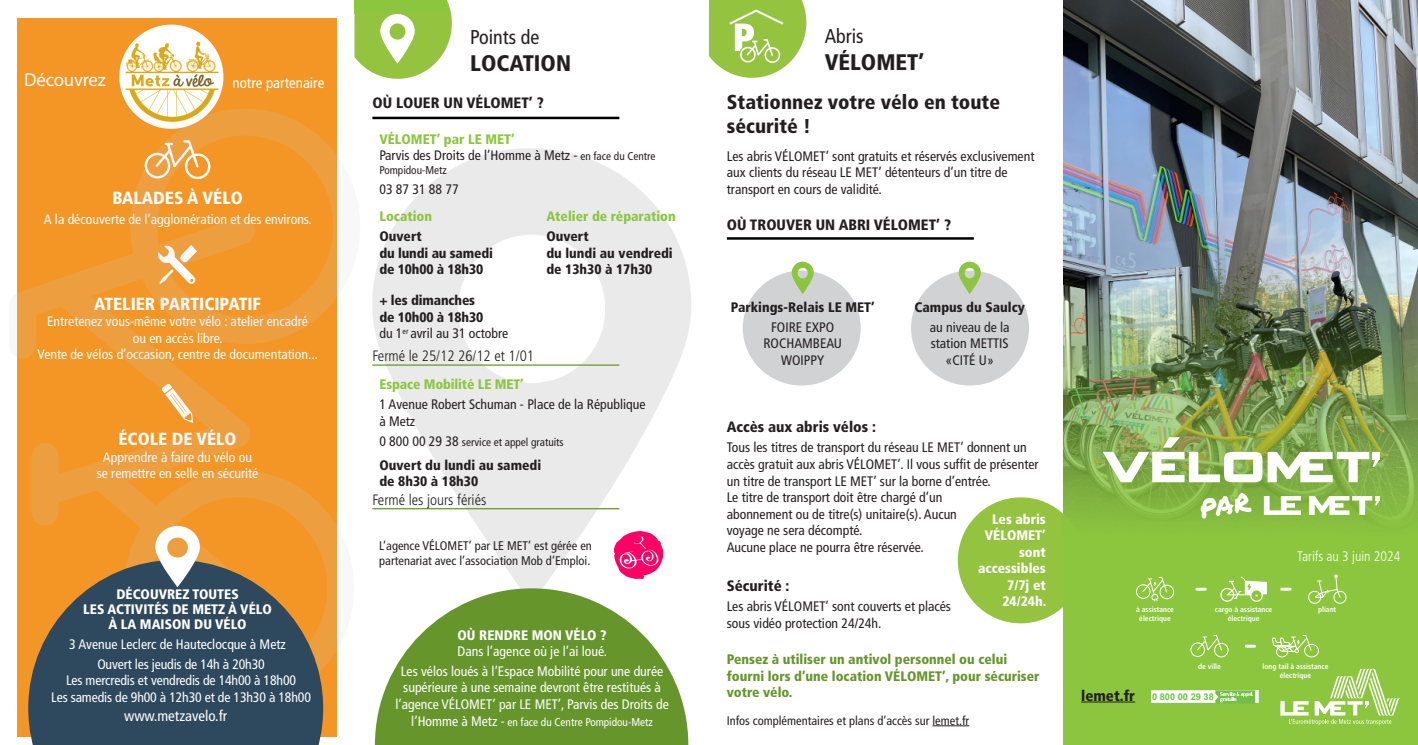
<style>
.page{position:relative;width:1418px;height:745px;background:#fff}
.page>*{position:absolute;margin:0;border:0;box-sizing:border-box;transform-origin:0 0}
.t1{font:900 condensed 22.5px "Frutiger LT Std";color:#231f20}
.t2{font:900 condensed 20px "Frutiger LT Std";color:#231f20}
.t3{font:condensed 20px "Frutiger LT Std";color:#231f20}
.t4{font:18.75px "Myriad Pro";letter-spacing:-.01em;color:#fff}
.t5{font:900 condensed 17.5px "Frutiger LT Std";color:#fff}
.t6{font:900 condensed 15px "Frutiger LT Std";color:#231f20}
.t7{font:300 condensed 15px "Frutiger LT Std";color:#231f20}
.t8{font:condensed 15px "Frutiger LT Std";color:#fff}
.t9{font:condensed 13.75px/16.5px "Frutiger LT Std";color:#231f20}
.t10{font:condensed 13.75px/16.5px "Frutiger LT Std";color:#fff;text-align:center}
.t11{font:900 condensed 13.75px/16.5px "Frutiger LT Std";color:#231f20}
.t12{font:900 condensed 13.75px/16.5px "Frutiger LT Std";color:#fff;text-align:right}
.t13{font:900 condensed 13.75px/16.5px "Frutiger LT Std";color:#66952c}
.t14{font:900 condensed 13.75px "Frutiger LT Std";color:#8bc63e}
.t15{font:300 condensed 13.75px "Frutiger LT Std";color:#fff}
.t16{font:condensed 12.5px/15px "Frutiger LT Std";color:#231f20}
.t17{font:condensed 11.25px "Frutiger LT Std";color:#231f20}
.t18{font:condensed 11.25px "Frutiger LT Std";color:#fff}
.t19{font:700 9.25px "Arial";color:#71bf44}
.t20{font:700 condensed 7.5px/9px "Frutiger LT Std";color:#fff;text-align:center}
.s1{font-size:11.25px}
.s2{font-weight:400}
.s3{font-size:13.75px}
.s4{font-family:"Frutiger LT Std";font-weight:900;font-stretch:condensed;font-size:15px;color:#231f20}
</style>
<div class="page">
<div style="left:957px;top:497px;width:126px;height:126px;background:#94c340;border-radius:50%"></div>
<img style="left:1063px;top:0;width:354px;height:744px">
<svg style="left:372px;top:148px;width:319px;height:440px;fill:#eaeaeb"></svg>
<hr style="left:372px;top:117px;width:247px;height:2px;background:#000">
<hr style="left:372px;top:364px;width:247px;height:1px;background:#66952c">
<hr style="left:372px;top:507px;width:247px;height:2px;background:#66952c">
<svg style="left:354px;top:1px;width:98px;height:78px"></svg>
<svg style="left:375px;top:588px;width:313px;height:156px;fill:#66952c"></svg>
<div style="left:18px;top:18px;width:319px;height:717px;background:#f39626"></div>
<img style="left:119px;top:25px;width:104px;height:104px;border-radius:52px">
<svg style="left:129px;top:107px;width:208px;height:599px"></svg>
<svg style="left:17px;top:204px;width:258px;height:426px"></svg>
<svg style="left:28px;top:559px;width:295px;height:185px;fill:#2e495d"></svg>
<svg style="left:151px;top:524px;width:49px;height:63px;background:#c5b6a1"></svg>
<div style="left:742px;top:270px;width:118px;height:115px;background:#d1d2d4;border-radius:50%"></div>
<div style="left:911px;top:270px;width:118px;height:115px;background:#d1d2d4;border-radius:50%"></div>
<hr style="left:727px;top:237px;width:246px;height:2px;background:#000">
<svg style="left:709px;top:0;width:97px;height:78px"></svg>
<svg style="left:789px;top:261px;width:25px;height:33px"></svg>
<svg style="left:957px;top:261px;width:23px;height:33px"></svg>
<hr style="left:932px;top:725px;width:37px;height:1px;background:#231f20">
<hr style="left:1081px;top:701px;width:54px;height:1px;background:#231f20">
<svg style="left:1150px;top:690px;width:108px;height:13px"></svg>
<div style="left:354px;top:0;width:93px;height:13px;background:#8bc63e"></div>
<img style="left:614px;top:531px;width:48px;height:47px">
<svg style="left:1135px;top:576px;width:39px;height:24px"></svg>
<svg style="left:1196px;top:587px;width:9px;height:3px"></svg>
<svg style="left:1219px;top:576px;width:47px;height:25px"></svg>
<svg style="left:1307px;top:574px;width:39px;height:30px"></svg>
<svg style="left:1189px;top:634px;width:40px;height:23px"></svg>
<svg style="left:1281px;top:587px;width:9px;height:3px"></svg>
<svg style="left:1245px;top:644px;width:9px;height:3px"></svg>
<svg style="left:1263px;top:495px;width:37px;height:19px"></svg>
<svg style="left:1308px;top:495px;width:71px;height:19px"></svg>
<svg style="left:1102px;top:437px;width:277px;height:45px"></svg>
<div style="left:1372px;top:451px;width:7px;height:8px;background:#fff"></div>
<svg style="left:1200px;top:492px;width:51px;height:26px"></svg>
<svg style="left:1280px;top:668px;width:120px;height:56px;background:#a5d26a"></svg>
<svg style="left:1271px;top:634px;width:48px;height:23px"></svg>
<p class="t4" style="left:24px;top:68px;width:83px">Découvrez</p>
<p class="t8" style="left:232px;top:74px;width:93px">notre partenaire</p>
<p class="t5" style="left:112px;top:187px;width:132px">BALADES À VÉLO</p>
<p class="t10" style="left:44px;top:211px;width:269px">A la découverte de l’agglomération et des environs.</p>
<p class="t5" style="left:94px;top:293px;width:168px">ATELIER PARTICIPATIF</p>
<p class="t10" style="left:47px;top:313px;width:262px">Entretenez vous-même votre vélo : atelier encadré ou en accès libre.</p>
<p class="t10" style="left:38px;top:346px;width:282px">Vente de vélos d’occasion, centre de documentation...</p>
<p class="t5" style="left:118px;top:428px;width:120px">ÉCOLE DE VÉLO</p>
<p class="t10" style="left:103px;top:448px;width:151px">Apprendre à faire du vélo ou</p>
<p class="t10" style="left:97px;top:465px;width:163px">se remettre en selle en sécurité</p>
<p class="t12" style="left:116px;top:585px;width:124px">DÉCOUVREZ TOUTES</p>
<p class="t12" style="left:83px;top:600px;width:190px">LES ACTIVITÉS DE METZ À VÉLO</p>
<p class="t12" style="left:108px;top:615px;width:140px">À LA MAISON DU VÉLO</p>
<p class="t10" style="left:69px;top:635px;width:218px">3 Avenue Leclerc de Hauteclocque à Metz</p>
<p class="t10" style="left:97px;top:655px;width:169px">Ouvert les jeudis de 14h à 20h30</p>
<p class="t10" style="left:66px;top:672px;width:231px">Les mercredis et vendredis de 14h00 à 18h00</p>
<p class="t10" style="left:51px;top:688px;width:261px">Les samedis de 9h00 à 12h30 et de 13h30 à 18h00</p>
<p class="t8" style="left:124px;top:706px;width:105px">www.metzavelo.fr</p>
<p class="t3" style="left:470px;top:26px;width:71px">Points de</p>
<p class="t1" style="left:470px;top:50px;width:102px">LOCATION</p>
<p class="t6" style="left:372px;top:94px;width:173px">OÙ LOUER UN VÉLOMET’ ?</p>
<p class="t14" style="left:379px;top:131px;width:137px">VÉLOMET’ par LE MET’</p>
<p class="t9" style="left:379px;top:147px;width:278px">Parvis des Droits de l’Homme à Metz - <span class="s1">en face du Centre</span></p>
<p class="t17" style="left:379px;top:163px;width:69px">Pompidou-Metz</p>
<p class="t9" style="left:379px;top:181px;width:81px">03 87 31 88 77</p>
<p class="t14" style="left:379px;top:208px;width:54px">Location</p>
<p class="t11" style="left:379px;top:228px;width:44px">Ouvert</p>
<p class="t11" style="left:379px;top:245px;width:115px">du lundi au samedi de 10h00 à 18h30</p>
<p class="t11" style="left:379px;top:292px;width:130px">+ les dimanches<br>de 10h00 à 18h30<br><span class="s2">du 1</span><sup>er</sup> <span class="s2">avril au 31 octobre</span></p>
<p class="t14" style="left:546px;top:208px;width:131px">Atelier de réparation</p>
<p class="t11" style="left:546px;top:228px;width:44px">Ouvert</p>
<p class="t11" style="left:546px;top:245px;width:128px">du lundi au vendredi</p>
<p class="t11" style="left:546px;top:261px;width:107px">de 13h30 à 17h30</p>
<p class="t7" style="left:372px;top:347px;width:163px">Fermé le 25/12 26/12 et 1/01</p>
<p class="t14" style="left:379px;top:376px;width:146px">Espace Mobilité LE MET’</p>
<p class="t9" style="left:379px;top:396px;width:267px">1 Avenue Robert Schuman - Place de la République</p>
<p class="t9" style="left:379px;top:413px;width:37px">à Metz</p>
<p class="t17" style="left:379px;top:435px;width:186px"><span class="s3">0 800 00 29 38</span> service et appel gratuits</p>
<p class="t11" style="left:379px;top:456px;width:163px">Ouvert du lundi au samedi</p>
<p class="t11" style="left:379px;top:473px;width:100px">de 8h30 à 18h30</p>
<p class="t7" style="left:372px;top:491px;width:115px">Fermé les jours fériés</p>
<p class="t16" style="left:379px;top:538px;width:214px">L’agence VÉLOMET’ par LE MET’ est gérée en partenariat avec l’association Mob d’Emploi.</p>
<p class="t12" style="left:457px;top:626px;width:151px">OÙ RENDRE MON VÉLO ?</p>
<p class="t10" style="left:457px;top:642px;width:151px">Dans l’agence où je l’ai loué.</p>
<p class="t10" style="left:395px;top:662px;width:275px">Les vélos loués à l’Espace Mobilité pour une durée supérieure à une semaine devront être restitués à l’agence VÉLOMET’ par LE MET’, Parvis des Droits de</p>
<p class="t18" style="left:411px;top:714px;width:243px"><span class="s3">l’Homme à Metz -</span> en face du Centre Pompidou-Metz</p>
<p class="t3" style="left:824px;top:25px;width:40px">Abris</p>
<p class="t1" style="left:824px;top:49px;width:101px">VÉLOMET’</p>
<p class="t2" style="left:727px;top:90px;width:275px">Stationnez votre vélo en toute</p>
<p class="t2" style="left:727px;top:114px;width:86px">sécurité !</p>
<p class="t9" style="left:727px;top:148px;width:309px">Les abris VÉLOMET’ sont gratuits et réservés exclusivement aux clients du réseau LE MET’ détenteurs d’un titre de</p>
<p class="t9" style="left:727px;top:181px;width:156px">transport en cours de validité.</p>
<p class="t6" style="left:727px;top:216px;width:225px">OÙ TROUVER UN ABRI VÉLOMET’ ?</p>
<p class="t11" style="left:730px;top:298px;width:145px">Parkings-Relais LE MET’</p>
<p class="t9" style="left:771px;top:318px;width:65px">FOIRE EXPO</p>
<p class="t9" style="left:763px;top:335px;width:80px">ROCHAMBEAU</p>
<p class="t9" style="left:781px;top:351px;width:45px">WOIPPY</p>
<p class="t11" style="left:914px;top:298px;width:112px">Campus du Saulcy</p>
<p class="t9" style="left:929px;top:318px;width:81px">au niveau de la</p>
<p class="t9" style="left:930px;top:335px;width:79px">station METTIS</p>
<p class="t9" style="left:945px;top:351px;width:50px">«CITÉ U»</p>
<p class="t6" style="left:726px;top:418px;width:151px">Accès aux abris vélos :</p>
<p class="t9" style="left:726px;top:439px;width:313px">Tous les titres de transport du réseau LE MET’ donnent un accès gratuit aux abris VÉLOMET’. Il vous suffit de présenter un titre de transport LE MET’ sur la borne d’entrée.</p>
<p class="t9" style="left:726px;top:489px;width:232px">Le titre de transport doit être chargé d’un abonnement ou de titre(s) unitaire(s). Aucun voyage ne sera décompté.</p>
<p class="t9" style="left:726px;top:538px;width:198px">Aucune place ne pourra être réservée.</p>
<p class="t6" style="left:726px;top:576px;width:64px">Sécurité :</p>
<p class="t9" style="left:726px;top:598px;width:226px">Les abris VÉLOMET’ sont couverts et placés sous vidéo protection 24/24h.</p>
<p class="t13" style="left:726px;top:651px;width:314px">Pensez à utiliser un antivol personnel ou celui fourni lors d’une location VÉLOMET’, pour sécuriser votre vélo.</p>
<p class="t16" style="left:726px;top:712px;width:244px">Infos complémentaires et plans d’accès sur lemet.fr</p>
<p class="t12" style="left:978px;top:510px;width:69px">Les abris<br>VÉLOMET’ sont accessibles<br>7/7j et<br>24/24h.</p>
<p class="t15" style="left:1297px;top:548px;width:104px">Tarifs au 3 juin 2024</p>
<p class="t20" style="left:1136px;top:604px;width:39px">à assistance électrique</p>
<p class="t20" style="left:1214px;top:604px;width:59px">cargo à assistance électrique</p>
<p class="t20" style="left:1317px;top:604px;width:20px">pliant</p>
<p class="t20" style="left:1198px;top:661px;width:24px">de ville</p>
<p class="t20" style="left:1262px;top:661px;width:67px">long tail à assistance électrique</p>
<p class="t19" style="left:1081px;top:690px;width:134px"><span class="s4">lemet.fr</span> 0 800 00 29 38</p>
</div>
